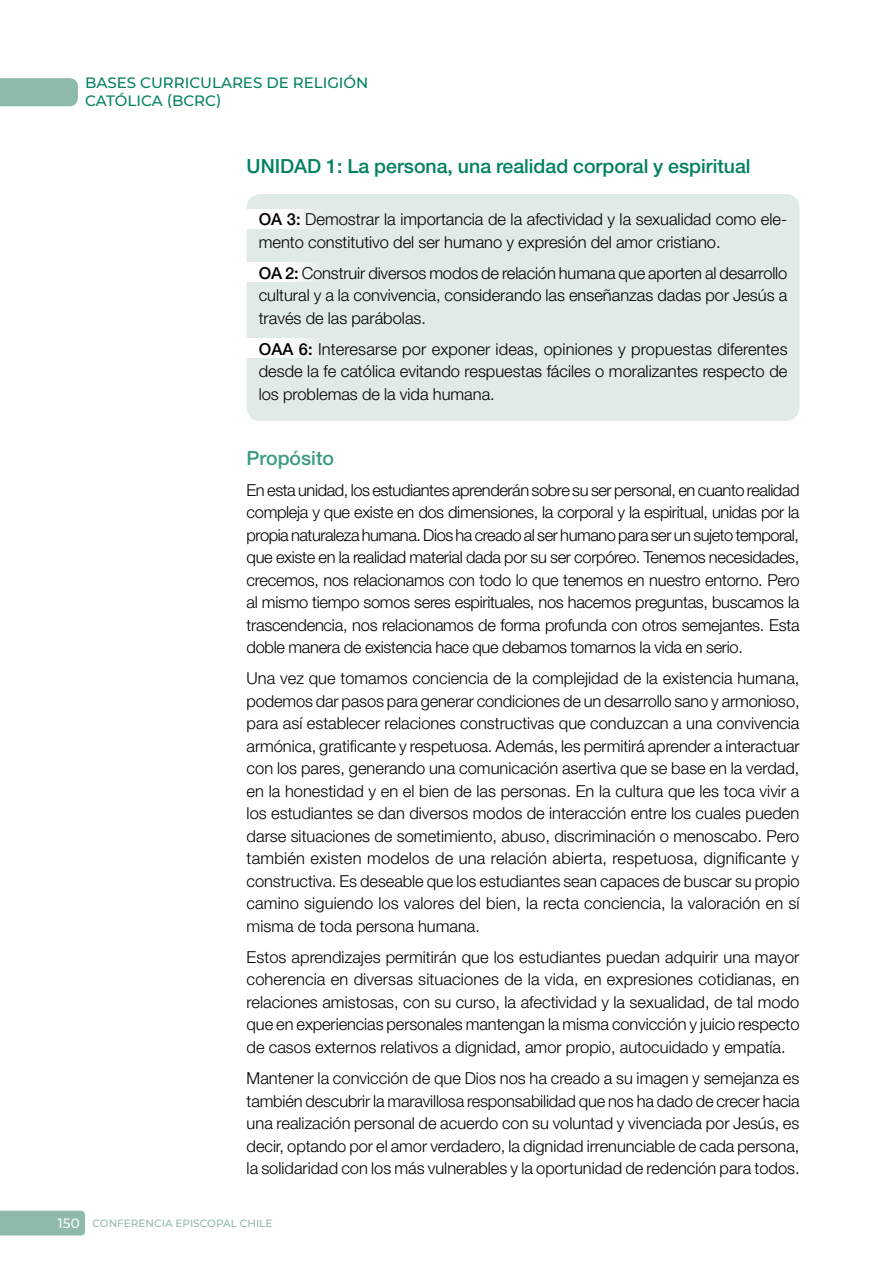
<style>
.page{position:relative;width:893px;height:1263px;background:#fff}
.page>*{position:absolute;margin:0;border:0;box-sizing:border-box;transform-origin:0 0}
.t1{font:500 19.5px "Helvetica Neue LT Std";color:#008160}
.t2{font:500 19.5px "Helvetica Neue LT Std";color:#3c9b83}
.t3{font:300 16.5px/22.5px "Helvetica Neue LT Std";color:#000;text-align:justify}
.t4{font:500 15px/18px "Montserrat";color:#008160}
.t5{font:500 10.5px "Montserrat";color:#8ebaaa}
.s1{font-weight:500}
.s2{font-size:13.5px;color:#fff}
</style>
<div class="page">
<div style="left:0;top:1211px;width:85px;height:24px;background:#8ebaaa"></div>
<div style="left:0;top:78px;width:78px;height:28px;background:#8ebaaa"></div>
<div style="left:247px;top:194px;width:552px;height:227px;background:#e0eae6;border-radius:14px"></div>
<div style="left:235px;top:209px;width:102px;height:20px;background:linear-gradient(to right,#fff,#e2ebe8)"></div>
<div style="left:235px;top:262px;width:102px;height:20px;background:linear-gradient(to right,#fff,#e2ebe8)"></div>
<div style="left:235px;top:338px;width:102px;height:20px;background:linear-gradient(to right,#fff,#e2ebe8)"></div>
<p class="t4" style="left:85px;top:73px;width:285px">BASES CURRICULARES DE RELIGIÓN<br>CATÓLICA (BCRC)</p>
<p class="t1" style="left:247px;top:155px;width:505px">UNIDAD 1: La persona, una realidad corporal y espiritual</p>
<p class="t3" style="left:259px;top:208px;width:530px"><span class="s1">OA 3:</span> Demostrar la importancia de la afectividad y la sexualidad como ele&shy;mento constitutivo del ser humano y expresión del amor cristiano.</p>
<p class="t3" style="left:259px;top:261px;width:530px"><span class="s1">OA 2:</span> Construir diversos modos de relación humana que aporten al desarrollo cultural y a la convivencia, considerando las enseñanzas dadas por Jesús a través de las parábolas.</p>
<p class="t3" style="left:259px;top:337px;width:530px"><span class="s1">OAA 6:</span> Interesarse por exponer ideas, opiniones y propuestas diferentes desde la fe católica evitando respuestas fáciles o moralizantes respecto de los problemas de la vida humana.</p>
<p class="t2" style="left:247px;top:446px;width:89px">Propósito</p>
<p class="t3" style="left:247px;top:478px;width:554px">En esta unidad, los estudiantes aprenderán sobre su ser personal, en cuanto realidad compleja y que existe en dos dimensiones, la corporal y la espiritual, unidas por la propia naturaleza humana. Dios ha creado al ser humano para ser un sujeto temporal, que existe en la realidad material dada por su ser corpóreo. Tenemos necesidades, crecemos, nos relacionamos con todo lo que tenemos en nuestro entorno. Pero al mismo tiempo somos seres espirituales, nos hacemos preguntas, buscamos la trascendencia, nos relacionamos de forma profunda con otros semejantes. Esta doble manera de existencia hace que debamos tomarnos la vida en serio.</p>
<p class="t3" style="left:247px;top:667px;width:555px">Una vez que tomamos conciencia de la complejidad de la existencia humana, podemos dar pasos para generar condiciones de un desarrollo sano y armonioso, para así establecer relaciones constructivas que conduzcan a una convivencia armónica, gratificante y respetuosa. Además, les permitirá aprender a interactuar con los pares, generando una comunicación asertiva que se base en la verdad, en la honestidad y en el bien de las personas. En la cultura que les toca vivir a los estudiantes se dan diversos modos de interacción entre los cuales pueden darse situaciones de sometimiento, abuso, discriminación o menoscabo. Pero también existen modelos de una relación abierta, respetuosa, dignificante y constructiva. Es deseable que los estudiantes sean capaces de buscar su propio camino siguiendo los valores del bien, la recta conciencia, la valoración en sí misma de toda persona humana.</p>
<p class="t3" style="left:247px;top:945px;width:554px">Estos aprendizajes permitirán que los estudiantes puedan adquirir una mayor coherencia en diversas situaciones de la vida, en expresiones cotidianas, en relaciones amistosas, con su curso, la afectividad y la sexualidad, de tal modo que en experiencias personales mantengan la misma convicción y juicio respecto de casos externos relativos a dignidad, amor propio, autocuidado y empatía.</p>
<p class="t3" style="left:247px;top:1066px;width:554px">Mantener la convicción de que Dios nos ha creado a su imagen y semejanza es también descubrir la maravillosa responsabilidad que nos ha dado de crecer hacia una realización personal de acuerdo con su voluntad y vivenciada por Jesús, es decir, optando por el amor verdadero, la dignidad irrenunciable de cada persona, la solidaridad con los más vulnerables y la oportunidad de redención para todos.</p>
<p class="t5" style="left:58px;top:1216px;width:216px"><span class="s2">150</span> CONFERENCIA EPISCOPAL CHILE</p>
</div>
